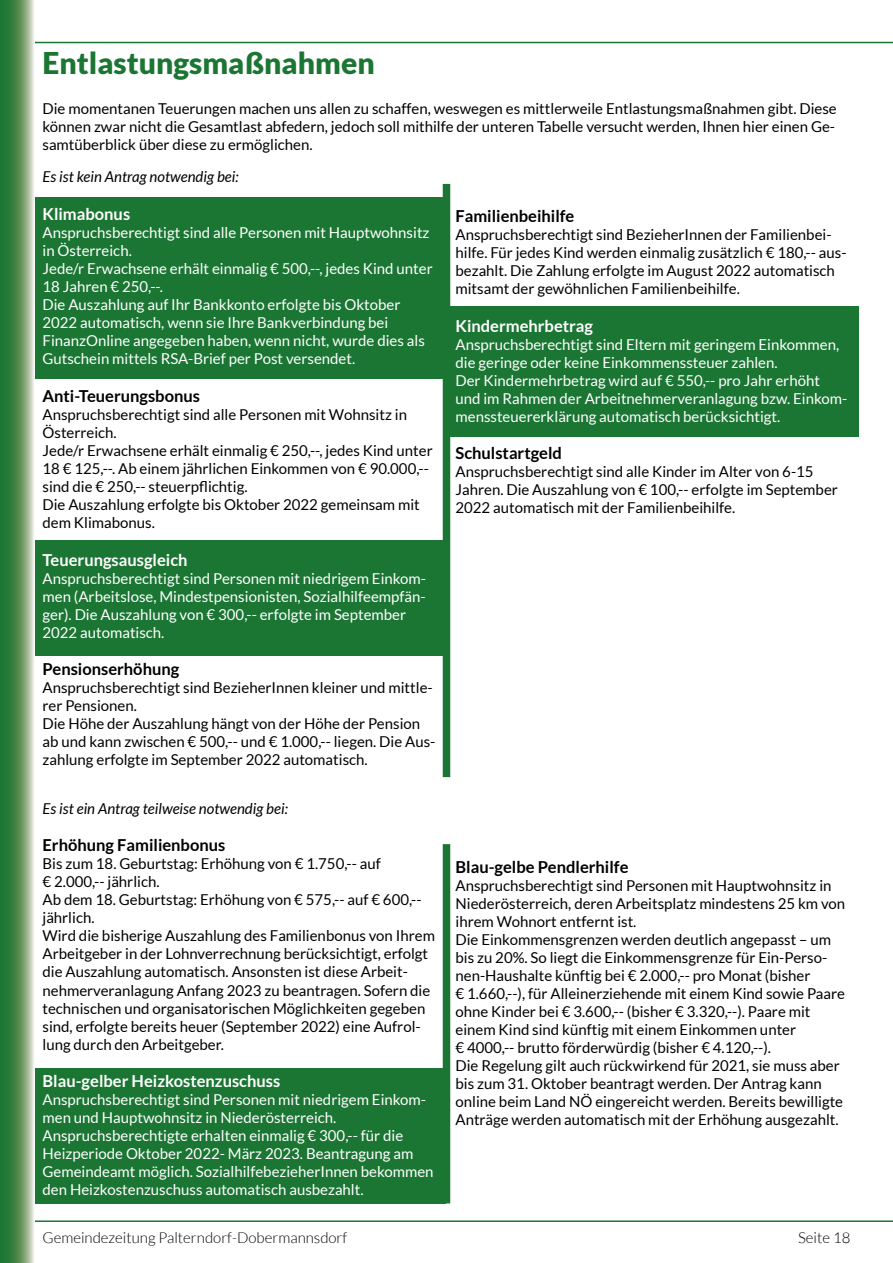
<style>
.page{position:relative;width:893px;height:1263px;background:#fff}
.page>*{position:absolute;margin:0;border:0;box-sizing:border-box;transform-origin:0 0}
.t1{font:900 30px "Lato";color:#1b7633}
.t2{font:700 16.5px "Lato";color:#000}
.t3{font:700 16.5px "Lato";color:#fff}
.t4{font:15px/18px "Lato";color:#000}
.t5{font:15px/18px "Lato";color:#fff}
.t6{font:italic 15px "Lato";color:#000}
.t7{font:300 15px "Lato";color:#000}
</style>
<div class="page">
<div style="left:33px;top:1068px;width:413px;height:135px;background:#1b7633"></div>
<div style="left:446px;top:306px;width:413px;height:131px;background:#1b7633"></div>
<div style="left:34px;top:541px;width:412px;height:115px;background:#1b7633"></div>
<div style="left:34px;top:197px;width:412px;height:182px;background:#1b7633"></div>
<hr style="left:0;top:42px;width:893px;height:1px;background:#1b7633">
<hr style="left:0;top:1220px;width:893px;height:2px;background:#1b7633">
<svg style="left:0;top:0;width:34px;height:1263px;background:#5c945e"></svg>
<div style="left:443px;top:184px;width:7px;height:593px;background:#1b7633"></div>
<div style="left:443px;top:844px;width:7px;height:359px;background:#1b7633"></div>
<h1 class="t1" style="left:43px;top:46px;width:334px">Entlastungsmaßnahmen</h1>
<p class="t4" style="left:43px;top:99px;width:796px;text-align:justify">Die momentanen Teuerungen machen uns allen zu schaffen, weswegen es mittlerweile Entlastungsmaßnahmen gibt. Diese können zwar nicht die Gesamtlast abfedern, jedoch soll mithilfe der unteren Tabelle versucht werden, Ihnen hier einen Ge&shy;samtüberblick über diese zu ermöglichen.</p>
<p class="t6" style="left:43px;top:168px;width:198px">Es ist kein Antrag notwendig bei:</p>
<p class="t3" style="left:43px;top:204px;width:89px">Klimabonus</p>
<p class="t5" style="left:43px;top:223px;width:392px">Anspruchsberechtigt sind alle Personen mit Hauptwohnsitz in Österreich.<br>Jede/r Erwachsene erhält einmalig € 500,--, jedes Kind unter 18 Jahren € 250,--.<br>Die Auszahlung auf Ihr Bankkonto erfolgte bis Oktober 2022 automatisch, wenn sie Ihre Bankverbindung bei FinanzOnline angegeben haben, wenn nicht, wurde dies als Gutschein mittels RSA-Brief per Post versendet.</p>
<p class="t2" style="left:43px;top:386px;width:159px">Anti-Teuerungsbonus</p>
<p class="t4" style="left:43px;top:405px;width:392px">Anspruchsberechtigt sind alle Personen mit Wohnsitz in Österreich.<br>Jede/r Erwachsene erhält einmalig € 250,--, jedes Kind unter 18 € 125,--. Ab einem jährlichen Einkommen von € 90.000,-- sind die € 250,-- steuerpflichtig.<br>Die Auszahlung erfolgte bis Oktober 2022 gemeinsam mit dem Klimabonus.</p>
<p class="t3" style="left:43px;top:550px;width:147px">Teuerungsausgleich</p>
<p class="t5" style="left:43px;top:569px;width:385px">Anspruchsberechtigt sind Personen mit niedrigem Einkom&shy;men (Arbeitslose, Mindestpensionisten, Sozialhilfeempfän&shy;ger). Die Auszahlung von € 300,-- erfolgte im September 2022 automatisch.</p>
<p class="t2" style="left:43px;top:660px;width:138px">Pensionserhöhung</p>
<p class="t4" style="left:43px;top:679px;width:394px">Anspruchsberechtigt sind BezieherInnen kleiner und mittle&shy;rer Pensionen.<br>Die Höhe der Auszahlung hängt von der Höhe der Pension ab und kann zwischen € 500,-- und € 1.000,-- liegen. Die Aus&shy;zahlung erfolgte im September 2022 automatisch.</p>
<p class="t2" style="left:455px;top:206px;width:120px">Familienbeihilfe</p>
<p class="t4" style="left:455px;top:225px;width:393px">Anspruchsberechtigt sind BezieherInnen der Familienbei&shy;hilfe. Für jedes Kind werden einmalig zusätzlich € 180,-- aus&shy;bezahlt. Die Zahlung erfolgte im August 2022 automatisch mitsamt der gewöhnlichen Familienbeihilfe.</p>
<p class="t3" style="left:455px;top:316px;width:139px">Kindermehrbetrag</p>
<p class="t5" style="left:455px;top:335px;width:393px">Anspruchsberechtigt sind Eltern mit geringem Einkommen, die geringe oder keine Einkommenssteuer zahlen.<br>Der Kindermehrbetrag wird auf € 550,-- pro Jahr erhöht und im Rahmen der Arbeitnehmerveranlagung bzw. Einkom&shy;menssteuererklärung automatisch berücksichtigt.</p>
<p class="t2" style="left:455px;top:444px;width:108px">Schulstartgeld</p>
<p class="t4" style="left:455px;top:463px;width:384px">Anspruchsberechtigt sind alle Kinder im Alter von 6-15<br>Jahren. Die Auszahlung von € 100,-- erfolgte im September<br>2022 automatisch mit der Familienbeihilfe.</p>
<p class="t6" style="left:43px;top:800px;width:247px">Es ist ein Antrag teilweise notwendig bei:</p>
<p class="t2" style="left:43px;top:836px;width:184px">Erhöhung Familienbonus</p>
<p class="t4" style="left:43px;top:855px;width:394px">Bis zum 18. Geburtstag: Erhöhung von € 1.750,-- auf<br>€ 2.000,-- jährlich.<br>Ab dem 18. Geburtstag: Erhöhung von € 575,-- auf € 600,-- jährlich.<br>Wird die bisherige Auszahlung des Familienbonus von Ihrem Arbeitgeber in der Lohnverrechnung berücksichtigt, erfolgt die Auszahlung automatisch. Ansonsten ist diese Arbeit&shy;nehmerveranlagung Anfang 2023 zu beantragen. Sofern die technischen und organisatorischen Möglichkeiten gegeben sind, erfolgte bereits heuer (September 2022) eine Aufrol&shy;lung durch den Arbeitgeber.</p>
<p class="t3" style="left:43px;top:1072px;width:239px">Blau-gelber Heizkostenzuschuss</p>
<p class="t5" style="left:43px;top:1091px;width:393px">Anspruchsberechtigt sind Personen mit niedrigem Einkom&shy;men und Hauptwohnsitz in Niederösterreich.<br>Anspruchsberechtigte erhalten einmalig € 300,-- für die Heizperiode Oktober 2022- März 2023. Beantragung am Gemeindeamt möglich. SozialhilfebezieherInnen bekommen den Heizkostenzuschuss automatisch ausbezahlt.</p>
<p class="t2" style="left:455px;top:858px;width:174px">Blau-gelbe Pendlerhilfe</p>
<p class="t4" style="left:455px;top:876px;width:391px">Anspruchsberechtigt sind Personen mit Hauptwohnsitz in Niederösterreich, deren Arbeitsplatz mindestens 25 km von ihrem Wohnort entfernt ist.<br>Die Einkommensgrenzen werden deutlich angepasst – um bis zu 20%. So liegt die Einkommensgrenze für Ein-Perso&shy;nen-Haushalte künftig bei € 2.000,-- pro Monat (bisher<br>€ 1.660,--), für Alleinerziehende mit einem Kind sowie Paare ohne Kinder bei € 3.600,-- (bisher € 3.320,--). Paare mit einem Kind sind künftig mit einem Einkommen unter<br>€ 4000,-- brutto förderwürdig (bisher € 4.120,--).<br>Die Regelung gilt auch rückwirkend für 2021, sie muss aber bis zum 31. Oktober beantragt werden. Der Antrag kann online beim Land NÖ eingereicht werden. Bereits bewilligte Anträge werden automatisch mit der Erhöhung ausgezahlt.</p>
<p class="t7" style="left:43px;top:1229px;width:306px">Gemeindezeitung Palterndorf-Dobermannsdorf</p>
<p class="t7" style="left:798px;top:1229px;width:54px">Seite 18</p>
</div>
